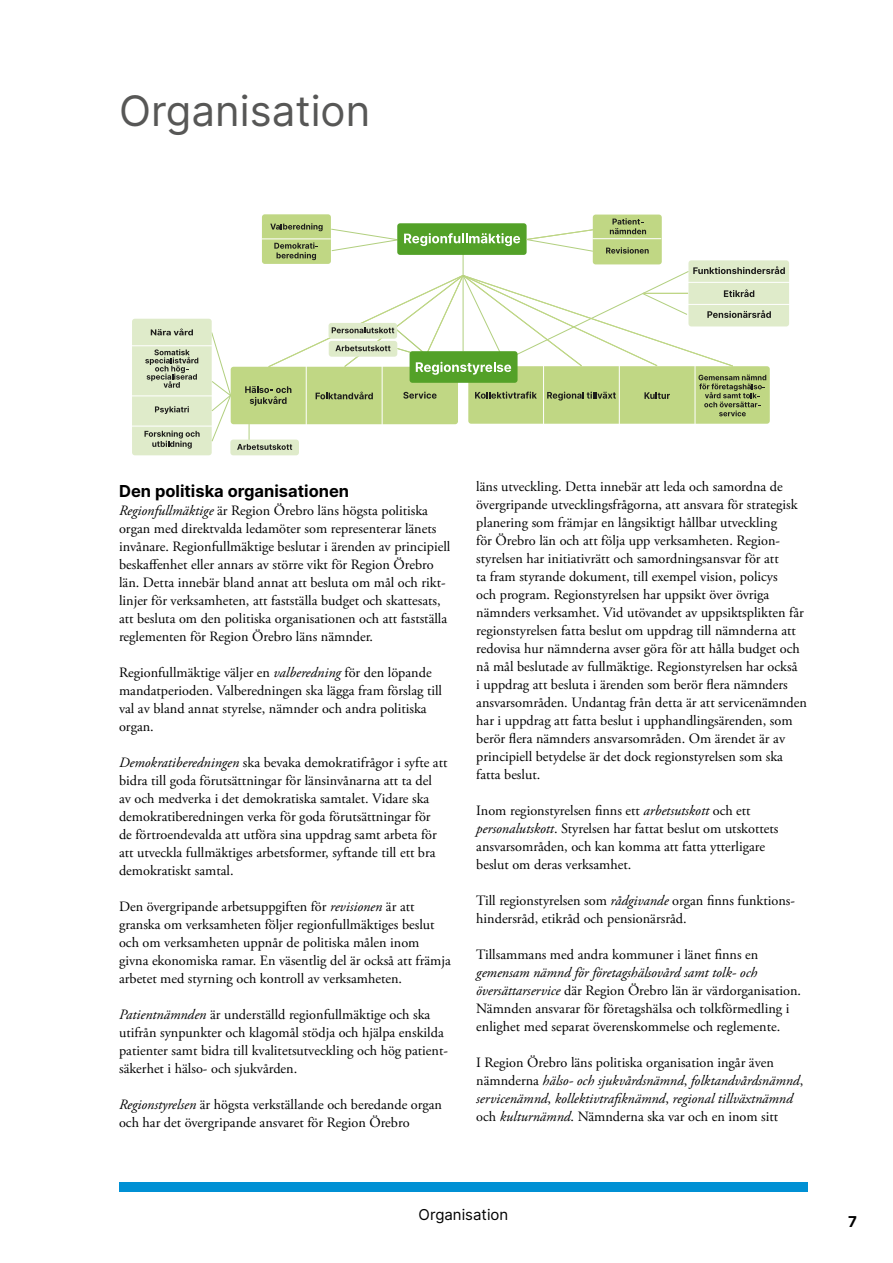
<style>
.page{position:relative;width:893px;height:1263px;background:#fff}
.page>*{position:absolute;margin:0;border:0;box-sizing:border-box;transform-origin:0 0}
.Rubrik_1_Kapitelrubrik{font:42px "Inter";color:#575756}
.Rubrik_2{font:700 16.5px "Inter";color:#000}
.t1{font:15px "Inter";color:#000}
.t2{font:700 15px "Inter";color:#000}
.Brödtext_9_5_12{font:14.25px/18px "Adobe Garamond Pro";color:#000}
.Brödtext_9_5_12-2{font:italic 14.25px/18px "Adobe Garamond Pro";color:#000}
.s1{font-style:italic}
.s2{font-style:normal}
</style>
<div class="page">
<div style="left:119px;top:1183px;width:689px;height:9px;background:#0090d4"></div>
<hr style="left:463px;top:250px;width:1px;height:101px;background:#b1cf7e">
<svg style="left:331px;top:228px;width:66px;height:23px"></svg>
<div style="left:397px;top:223px;width:130px;height:32px;background:#53a128;border-radius:3px"></div>
<svg style="left:404px;top:233px;width:116px;height:13px"></svg>
<div style="left:262px;top:214px;width:69px;height:50px;background:#c0d784;border-radius:3px"></div>
<svg style="left:270px;top:223px;width:53px;height:8px"></svg>
<svg style="left:274px;top:242px;width:44px;height:18px"></svg>
<hr style="left:262px;top:238px;width:69px;height:1px;background:#fff">
<div style="left:132px;top:319px;width:80px;height:136px;background:#dfebca;border-radius:3px"></div>
<svg style="left:145px;top:349px;width:53px;height:39px"></svg>
<svg style="left:155px;top:406px;width:34px;height:8px"></svg>
<svg style="left:144px;top:430px;width:56px;height:19px"></svg>
<hr style="left:132px;top:345px;width:80px;height:1px;background:#fff">
<hr style="left:132px;top:395px;width:80px;height:1px;background:#fff">
<hr style="left:132px;top:426px;width:80px;height:1px;background:#fff">
<svg style="left:151px;top:328px;width:42px;height:7px"></svg>
<div style="left:593px;top:215px;width:69px;height:49px;background:#c0d784;border-radius:3px"></div>
<svg style="left:610px;top:218px;width:36px;height:16px"></svg>
<hr style="left:592px;top:238px;width:69px;height:1px;background:#fff">
<svg style="left:606px;top:247px;width:43px;height:7px"></svg>
<svg style="left:526px;top:229px;width:68px;height:23px"></svg>
<div style="left:688px;top:260px;width:101px;height:66px;background:#dfebca;border-radius:3px"></div>
<hr style="left:688px;top:282px;width:104px;height:1px;background:#fff">
<hr style="left:687px;top:304px;width:104px;height:1px;background:#fff">
<div style="left:230px;top:440px;width:69px;height:15px;background:#dfebca;border-radius:3px"></div>
<svg style="left:211px;top:266px;width:574px;height:184px"></svg>
<h1 class="Rubrik_1_Kapitelrubrik" style="left:119px;top:80px;width:253px">Organisation</h1>
<h2 class="Rubrik_2" style="left:119px;top:479px;width:232px">Den politiska organisationen</h2>
<p class="Brödtext_9_5_12" style="left:119px;top:502px;width:333px"><span class="s1">Regionfullmäktige</span> är Region Örebro läns högsta politiska organ med direktvalda ledamöter som representerar länets invånare. Regionfullmäktige beslutar i ärenden av principiell beskaffenhet eller annars av större vikt för Region Örebro län. Detta innebär bland annat att besluta om mål och rikt&shy;linjer för verksamheten, att fastställa budget och skattesats, att besluta om den politiska organisationen och att fastställa reglementen för Region Örebro läns nämnder.</p>
<p class="Brödtext_9_5_12" style="left:119px;top:664px;width:325px">Regionfullmäktige väljer en <span class="s1">valberedning</span> för den löpande mandatperioden. Valberedningen ska lägga fram förslag till val av bland annat styrelse, nämnder och andra politiska organ.</p>
<p class="Brödtext_9_5_12" style="left:119px;top:754px;width:330px"><span class="s1">Demokratiberedningen</span> ska bevaka demokratifrågor i syfte att bidra till goda förutsättningar för länsinvånarna att ta del av och medverka i det demokratiska samtalet. Vidare ska demokratiberedningen verka för goda förutsättningar för<br>de förtroendevalda att utföra sina uppdrag samt arbeta för att utveckla fullmäktiges arbetsformer, syftande till ett bra demokratiskt samtal.</p>
<p class="Brödtext_9_5_12" style="left:119px;top:898px;width:333px">Den övergripande arbetsuppgiften för <span class="s1">revisionen</span> är att granska om verksamheten följer regionfullmäktiges beslut och om verksamheten uppnår de politiska målen inom givna ekonomiska ramar. En väsentlig del är också att främja arbetet med styrning och kontroll av verksamheten.</p>
<p class="Brödtext_9_5_12" style="left:119px;top:1006px;width:330px"><span class="s1">Patientnämnden</span> är underställd regionfullmäktige och ska utifrån synpunkter och klagomål stödja och hjälpa enskilda patienter samt bidra till kvalitetsutveckling och hög patient&shy;säkerhet i hälso- och sjukvården.</p>
<p class="Brödtext_9_5_12" style="left:119px;top:1096px;width:325px"><span class="s1">Regionstyrelsen</span> är högsta verkställande och beredande organ och har det övergripande ansvaret för Region Örebro</p>
<p class="Brödtext_9_5_12" style="left:476px;top:478px;width:332px">läns utveckling. Detta innebär att leda och samordna de övergripande utvecklingsfrågorna, att ansvara för strategisk planering som främjar en långsiktigt hållbar utveckling<br>för Örebro län och att följa upp verksamheten. Region&shy;styrelsen har initiativrätt och samordningsansvar för att<br>ta fram styrande dokument, till exempel vision, policys<br>och program. Regionstyrelsen har uppsikt över övriga nämnders verksamhet. Vid utövandet av uppsiktsplikten får regionstyrelsen fatta beslut om uppdrag till nämnderna att redovisa hur nämnderna avser göra för att hålla budget och nå mål beslutade av fullmäktige. Regionstyrelsen har också<br>i uppdrag att besluta i ärenden som berör flera nämnders ansvarsområden. Undantag från detta är att servicenämnden har i uppdrag att fatta beslut i upphandlingsärenden, som berör flera nämnders ansvarsområden. Om ärendet är av principiell betydelse är det dock regionstyrelsen som ska fatta beslut.</p>
<p class="Brödtext_9_5_12" style="left:476px;top:802px;width:304px">Inom regionstyrelsen finns ett <span class="s1">arbetsutskott</span> och ett <span class="s1">personalutskott</span>. Styrelsen har fattat beslut om utskottets ansvarsområden, och kan komma att fatta ytterligare beslut om deras verksamhet.</p>
<p class="Brödtext_9_5_12" style="left:476px;top:892px;width:320px">Till regionstyrelsen som <span class="s1">rådgivande</span> organ finns funktions&shy;hindersråd, etikråd och pensionärsråd.</p>
<p class="Brödtext_9_5_12" style="left:476px;top:946px;width:326px">Tillsammans med andra kommuner i länet finns en <span class="s1">gemensam nämnd för företagshälsovård samt tolk- och översättarservice</span> där Region Örebro län är värdorganisation.<br>Nämnden ansvarar för företagshälsa och tolkförmedling i enlighet med separat överenskommelse och reglemente.</p>
<p class="Brödtext_9_5_12-2" style="left:476px;top:1054px;width:329px"><span class="s2">I Region Örebro läns politiska organisation ingår även nämnderna</span> hälso- och sjukvårdsnämnd<span class="s2">,</span> folktandvårdsnämnd<span class="s2">, </span>servicenämnd<span class="s2">,</span> kollektivtrafiknämnd<span class="s2">,</span> regional tillväxtnämnd <span class="s2">och</span> kulturnämnd<span class="s2">. Nämnderna ska var och en inom sitt</span></p>
<p class="t1" style="left:419px;top:1203px;width:91px">Organisation</p>
<p class="t2" style="left:848px;top:1210px;width:10px">7</p>
</div>
